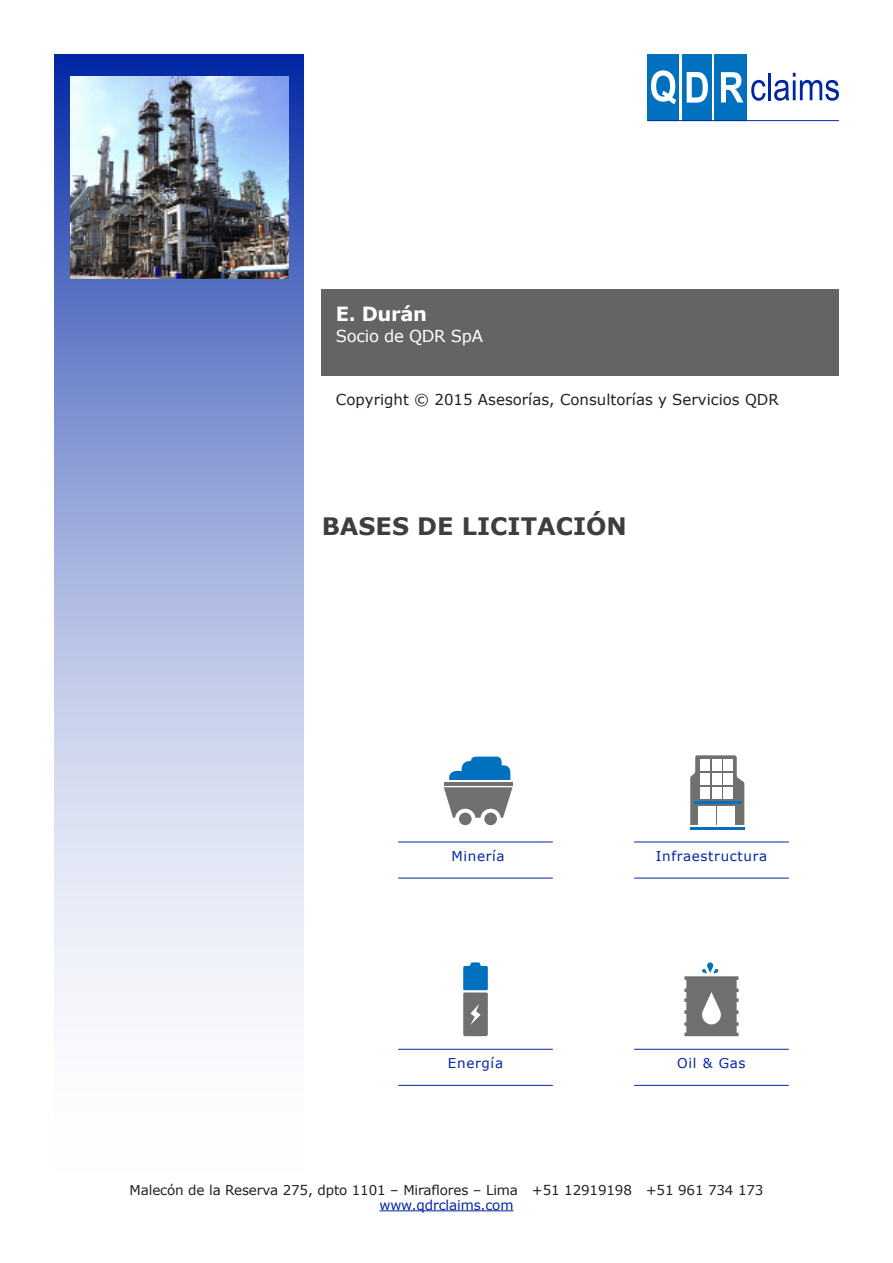
<style>
.page{position:relative;width:893px;height:1263px;background:#fff}
.page>*{position:absolute;margin:0;border:0;box-sizing:border-box;transform-origin:0 0}
.t1{font:700 24px "MS Reference Sans Serif";color:#3e3e3f}
.t2{font:700 19.5px "MS Reference Sans Serif";letter-spacing:-.02em;color:#fff}
.t3{font:16.5px "MS Reference Sans Serif";letter-spacing:-.02em;color:#fff}
.t4{font:15px "MS Reference Sans Serif";color:#231f20}
.t5{font:13.5px "MS Reference Sans Serif";letter-spacing:-.01em;color:#231f20}
.Header_H1{font:13.5px "MS Reference Sans Serif";letter-spacing:.05em;color:#0026a3}
.Header_H1-2{font:13.5px "MS Reference Sans Serif";letter-spacing:-.01em;color:#0026a3}
</style>
<div class="page">
<svg style="left:54px;top:54px;width:250px;height:956px"></svg>
<hr style="left:444px;top:782px;width:68px;height:3px;background:#70706e">
<svg style="left:444px;top:787px;width:68px;height:39px"></svg>
<svg style="left:449px;top:756px;width:61px;height:24px"></svg>
<hr style="left:634px;top:841px;width:155px;height:1px;background:#0026a3">
<hr style="left:398px;top:1049px;width:155px;height:1px;background:#0026a3">
<hr style="left:634px;top:1049px;width:155px;height:1px;background:#0026a3">
<hr style="left:398px;top:841px;width:155px;height:1px;background:#0026a3">
<hr style="left:634px;top:878px;width:155px;height:1px;background:#0026a3">
<hr style="left:398px;top:1085px;width:155px;height:1px;background:#0026a3">
<hr style="left:634px;top:1085px;width:155px;height:1px;background:#0026a3">
<hr style="left:398px;top:878px;width:155px;height:1px;background:#0026a3">
<svg style="left:690px;top:755px;width:54px;height:70px"></svg>
<hr style="left:694px;top:802px;width:48px;height:2px;background:#0070bf">
<hr style="left:690px;top:827px;width:54px;height:2px;background:#0070bf">
<div style="left:700px;top:759px;width:10px;height:12px;background:#fff"></div>
<div style="left:712px;top:759px;width:10px;height:12px;background:#fff"></div>
<div style="left:723px;top:759px;width:10px;height:12px;background:#fff"></div>
<div style="left:700px;top:773px;width:10px;height:11px;background:#fff"></div>
<div style="left:712px;top:773px;width:10px;height:11px;background:#fff"></div>
<div style="left:723px;top:773px;width:10px;height:11px;background:#fff"></div>
<div style="left:700px;top:787px;width:10px;height:11px;background:#fff"></div>
<div style="left:712px;top:787px;width:10px;height:11px;background:#fff"></div>
<div style="left:723px;top:787px;width:10px;height:11px;background:#fff"></div>
<div style="left:698px;top:806px;width:18px;height:19px;background:#fff"></div>
<div style="left:718px;top:806px;width:17px;height:19px;background:#fff"></div>
<svg style="left:463px;top:962px;width:25px;height:74px"></svg>
<svg style="left:684px;top:962px;width:54px;height:74px"></svg>
<div style="left:322px;top:289px;width:517px;height:87px;background:#646464"></div>
<img style="left:70px;top:77px;width:218px;height:202px">
<hr style="left:379px;top:1210px;width:134px;height:1px;background:#0026a3">
<div style="left:647px;top:54px;width:32px;height:67px;background:#0070bf"></div>
<div style="left:682px;top:54px;width:30px;height:67px;background:#0070bf"></div>
<div style="left:715px;top:54px;width:32px;height:67px;background:#0070bf"></div>
<svg style="left:651px;top:70px;width:25px;height:34px"></svg>
<svg style="left:687px;top:72px;width:21px;height:31px"></svg>
<svg style="left:721px;top:72px;width:22px;height:30px"></svg>
<hr style="left:647px;top:120px;width:192px;height:1px;background:#0026a3">
<svg style="left:751px;top:80px;width:15px;height:21px"></svg>
<hr style="left:768px;top:73px;width:3px;height:27px;background:#0026a3">
<svg style="left:774px;top:73px;width:65px;height:28px"></svg>
<p class="t2" style="left:336px;top:301px;width:92px">E. Durán</p>
<p class="t3" style="left:336px;top:325px;width:149px">Socio de QDR SpA</p>
<p class="t4" style="left:336px;top:390px;width:444px">Copyright © 2015 Asesorías, Consultorías y Servicios QDR</p>
<p class="t1" style="left:322px;top:511px;width:307px">BASES DE LICITACIÓN</p>
<p class="Header_H1" style="left:451px;top:848px;width:55px">Minería</p>
<p class="Header_H1" style="left:656px;top:848px;width:113px">Infraestructura</p>
<p class="Header_H1" style="left:448px;top:1055px;width:57px">Energía</p>
<p class="Header_H1" style="left:677px;top:1055px;width:70px">Oil &amp; Gas</p>
<p class="t5" style="left:130px;top:1181px;width:635px">Malecón de la Reserva 275, dpto 1101 – Miraflores – Lima +51 12919198 +51 961 734 173</p>
<p class="Header_H1-2" style="left:379px;top:1196px;width:136px">www.qdrclaims.com</p>
</div>
